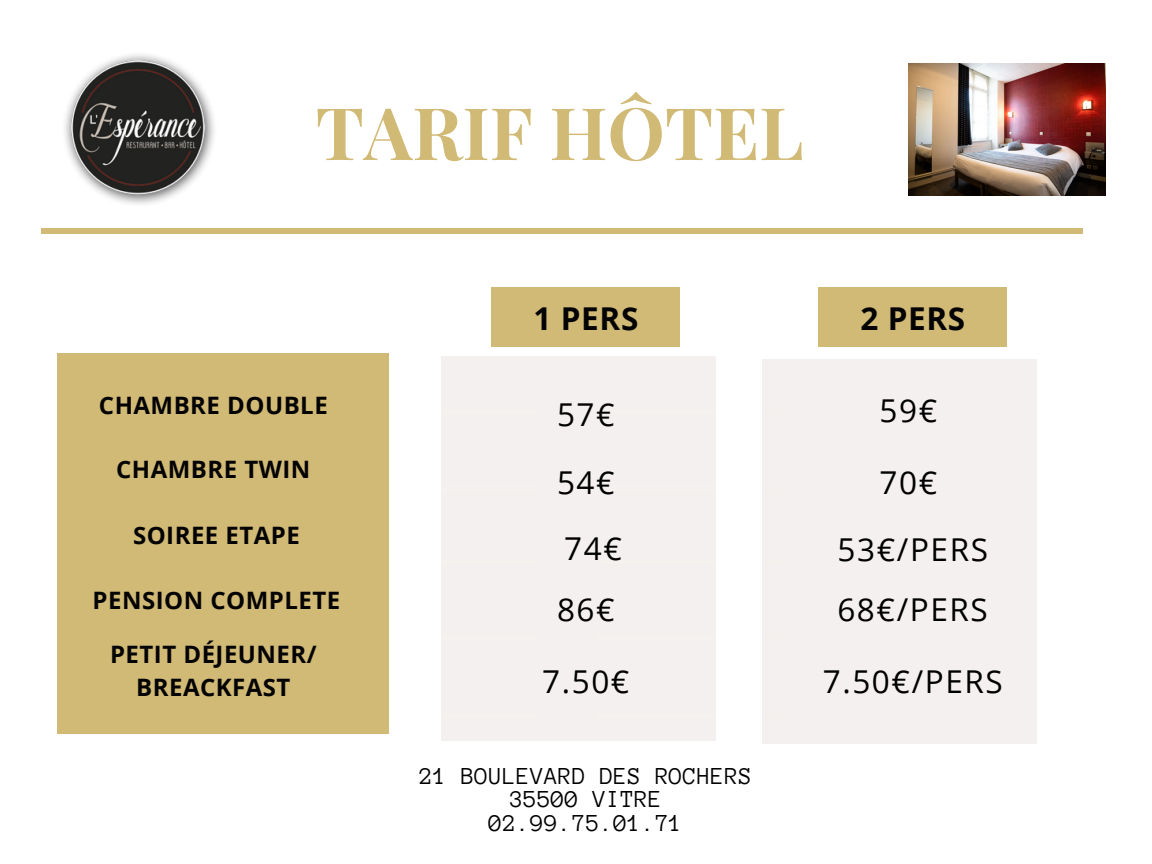
<style>
.page{position:relative;width:1152px;height:864px;background:#fff}
.page>*{position:absolute;margin:0;border:0;box-sizing:border-box;transform-origin:0 0}
.t1{font:700 72.45px "Playfair Display SC";color:#d1ba75}
.t2{font:31.5px "Open Sans";letter-spacing:.05em;color:#000}
.t3{font:700 31.5px "Open Sans";letter-spacing:.02em;color:#040304}
.t4{font:31.5px "Open Sans";color:#040304}
.t5{font:24.9px "Anonymous Pro";letter-spacing:.01em;color:#000}
.t6{font:700 24px/32.7px "Open Sans";letter-spacing:.02em;color:#040304;text-align:center}
</style>
<div class="page">
<div style="left:818px;top:287px;width:189px;height:60px;background:#d1ba75"></div>
<div style="left:442px;top:356px;width:274px;height:385px;background:#f4f0ef"></div>
<div style="left:491px;top:287px;width:189px;height:60px;background:#d1ba75"></div>
<div style="left:763px;top:360px;width:274px;height:384px;background:#f4f0ef"></div>
<div style="left:41px;top:228px;width:1042px;height:5px;background:#d1ba75"></div>
<div style="left:57px;top:353px;width:332px;height:381px;background:#d1ba75"></div>
<img style="left:65px;top:54px;width:149px;height:150px">
<img style="left:908px;top:64px;width:197px;height:131px">
<p class="t1" style="left:316px;top:82px;width:489px">TARIF HÔTEL</p>
<p class="t6" style="left:99px;top:389px;width:230px">CHAMBRE DOUBLE</p>
<p class="t6" style="left:116px;top:452px;width:196px">CHAMBRE TWIN</p>
<p class="t6" style="left:133px;top:518px;width:168px">SOIREE ETAPE</p>
<p class="t6" style="left:93px;top:584px;width:249px">PENSION COMPLETE</p>
<p class="t6" style="left:110px;top:638px;width:208px">PETIT DÉJEUNER/<br>BREACKFAST</p>
<p class="t3" style="left:533px;top:296px;width:106px">1 PERS</p>
<p class="t3" style="left:860px;top:296px;width:106px">2 PERS</p>
<p class="t4" style="left:557px;top:392px;width:59px">57€</p>
<p class="t2" style="left:880px;top:388px;width:59px">59€</p>
<p class="t2" style="left:557px;top:460px;width:59px">54€</p>
<p class="t2" style="left:880px;top:460px;width:59px">70€</p>
<p class="t2" style="left:564px;top:527px;width:59px">74€</p>
<p class="t2" style="left:557px;top:587px;width:59px">86€</p>
<p class="t2" style="left:838px;top:527px;width:152px">53€/PERS</p>
<p class="t2" style="left:837px;top:587px;width:152px">68€/PERS</p>
<p class="t2" style="left:542px;top:659px;width:89px">7.50€</p>
<p class="t2" style="left:823px;top:660px;width:181px">7.50€/PERS</p>
<p class="t5" style="left:419px;top:764px;width:334px">21 BOULEVARD DES ROCHERS</p>
<p class="t5" style="left:510px;top:787px;width:154px">35500 VITRE</p>
<p class="t5" style="left:489px;top:810px;width:196px">02.99.75.01.71</p>
</div>
